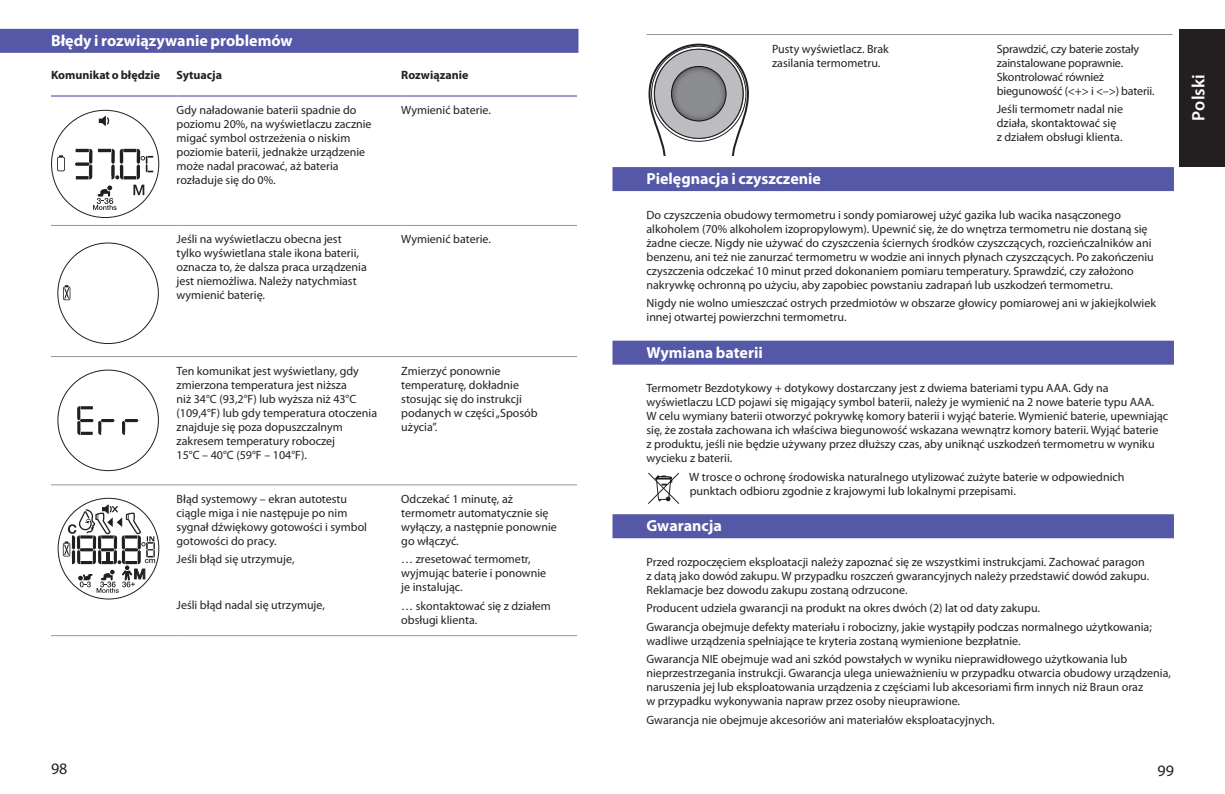
<style>
.page{position:relative;width:1225px;height:794px;background:#fff}
.page>*{position:absolute;margin:0;border:0;box-sizing:border-box;transform-origin:0 0}
.LANGUAGES_White{font:600 18px "Myriad Pro";color:#fff}
.Heading_with_Purple{font:700 16px "Myriad Pro";color:#fff}
.t1{font:16px "Myriad Pro";color:#231f20}
.Body_text{font:12px/14px "Myriad Pro";color:#231f20}
.main_text_bold{font:700 12px "Myriad Pro";color:#231f20}
</style>
<div class="page">
<div style="left:1179px;top:29px;width:46px;height:137px;background:#231f20"></div>
<div style="left:0;top:29px;width:578px;height:24px;background:#5558a6"></div>
<hr style="left:51px;top:95px;width:126px;height:2px;background:#9e9acb">
<hr style="left:177px;top:95px;width:224px;height:2px;background:#9e9acb">
<hr style="left:401px;top:95px;width:176px;height:2px;background:#9e9acb">
<hr style="left:51px;top:225px;width:126px;height:1px;background:#939598">
<hr style="left:177px;top:225px;width:224px;height:1px;background:#939598">
<hr style="left:401px;top:225px;width:176px;height:1px;background:#939598">
<hr style="left:51px;top:356px;width:126px;height:1px;background:#939598">
<hr style="left:177px;top:356px;width:224px;height:1px;background:#939598">
<hr style="left:401px;top:356px;width:176px;height:1px;background:#939598">
<hr style="left:51px;top:484px;width:126px;height:1px;background:#939598">
<hr style="left:177px;top:484px;width:224px;height:1px;background:#939598">
<hr style="left:401px;top:484px;width:176px;height:1px;background:#939598">
<hr style="left:51px;top:635px;width:126px;height:1px;background:#939598">
<hr style="left:177px;top:635px;width:224px;height:1px;background:#939598">
<hr style="left:401px;top:635px;width:176px;height:1px;background:#939598">
<svg style="left:75px;top:149px;width:17px;height:30px"></svg>
<svg style="left:57px;top:155px;width:8px;height:16px"></svg>
<svg style="left:93px;top:185px;width:24px;height:25px"></svg>
<svg style="left:98px;top:149px;width:55px;height:30px"></svg>
<svg style="left:99px;top:116px;width:10px;height:10px"></svg>
<svg style="left:133px;top:185px;width:11px;height:10px"></svg>
<svg style="left:63px;top:285px;width:7px;height:15px"></svg>
<svg style="left:77px;top:406px;width:38px;height:29px"></svg>
<svg style="left:122px;top:419px;width:16px;height:16px"></svg>
<svg style="left:63px;top:504px;width:92px;height:89px"></svg>
<div style="left:612px;top:167px;width:562px;height:24px;background:#5558a6"></div>
<div style="left:612px;top:341px;width:562px;height:24px;background:#5558a6"></div>
<div style="left:612px;top:514px;width:562px;height:24px;background:#5558a6"></div>
<hr style="left:646px;top:34px;width:126px;height:1px;background:#939598">
<hr style="left:772px;top:34px;width:224px;height:1px;background:#939598">
<hr style="left:996px;top:34px;width:176px;height:1px;background:#939598">
<svg style="left:648px;top:43px;width:101px;height:113px"></svg>
<svg style="left:648px;top:472px;width:31px;height:32px"></svg>
<p class="Heading_with_Purple" style="left:51px;top:30px;width:243px">Błędy i rozwiązywanie problemów</p>
<p class="main_text_bold" style="left:51px;top:67px;width:111px">Komunikat o błędzie</p>
<p class="main_text_bold" style="left:177px;top:67px;width:47px">Sytuacja</p>
<p class="main_text_bold" style="left:401px;top:67px;width:69px">Rozwiązanie</p>
<p class="Body_text" style="left:177px;top:103px;width:196px">Gdy naładowanie baterii spadnie do poziomu 20%, na wyświetlaczu zacznie migać symbol ostrzeżenia o niskim poziomie baterii, jednakże urządzenie może nadal pracować, aż bateria rozładuje się do 0%.</p>
<p class="Body_text" style="left:401px;top:103px;width:90px">Wymienić baterie.</p>
<p class="Body_text" style="left:177px;top:232px;width:192px">Jeśli na wyświetlaczu obecna jest tylko wyświetlana stale ikona baterii, oznacza to, że dalsza praca urządzenia jest niemożliwa. Należy natychmiast wymienić baterię.</p>
<p class="Body_text" style="left:401px;top:232px;width:90px">Wymienić baterie.</p>
<p class="Body_text" style="left:177px;top:363px;width:202px">Ten komunikat jest wyświetlany, gdy zmierzona temperatura jest niższa<br>niż 34°C (93,2°F) lub wyższa niż 43°C (109,4°F) lub gdy temperatura otoczenia znajduje się poza dopuszczalnym zakresem temperatury roboczej<br>15°C – 40°C (59°F – 104°F).</p>
<p class="Body_text" style="left:401px;top:363px;width:138px">Zmierzyć ponownie temperaturę, dokładnie stosując się do instrukcji podanych w części „Sposób użycia”.</p>
<p class="Body_text" style="left:177px;top:491px;width:192px">Błąd systemowy – ekran autotestu ciągle miga i nie następuje po nim sygnał dźwiękowy gotowości i symbol gotowości do pracy.</p>
<p class="Body_text" style="left:177px;top:552px;width:119px">Jeśli błąd się utrzymuje,</p>
<p class="Body_text" style="left:177px;top:598px;width:150px">Jeśli błąd nadal się utrzymuje,</p>
<p class="Body_text" style="left:401px;top:491px;width:157px">Odczekać 1 minutę, aż termometr automatycznie się wyłączy, a następnie ponownie go włączyć.</p>
<p class="Body_text" style="left:401px;top:552px;width:146px">… zresetować termometr, wyjmując baterie i ponownie je instalując.</p>
<p class="Body_text" style="left:401px;top:599px;width:151px">… skontaktować się z działem obsługi klienta.</p>
<p class="Body_text" style="left:772px;top:41px;width:118px">Pusty wyświetlacz. Brak zasilania termometru.</p>
<p class="Body_text" style="left:996px;top:41px;width:158px">Sprawdzić, czy baterie zostały zainstalowane poprawnie.<br>Skontrolować również biegunowość (&lt;+&gt; i &lt;–&gt;) baterii.</p>
<p class="Body_text" style="left:996px;top:102px;width:128px">Jeśli termometr nadal nie działa, skontaktować się z działem obsługi klienta.</p>
<p class="Heading_with_Purple" style="left:646px;top:168px;width:176px">Pielęgnacja i czyszczenie</p>
<p class="Body_text" style="left:646px;top:207px;width:509px">Do czyszczenia obudowy termometru i sondy pomiarowej użyć gazika lub wacika nasączonego alkoholem (70% alkoholem izopropylowym). Upewnić się, że do wnętrza termometru nie dostaną się żadne ciecze. Nigdy nie używać do czyszczenia ściernych środków czyszczących, rozcieńczalników ani benzenu, ani też nie zanurzać termometru w wodzie ani innych płynach czyszczących. Po zakończeniu czyszczenia odczekać 10 minut przed dokonaniem pomiaru temperatury. Sprawdzić, czy założono nakrywkę ochronną po użyciu, aby zapobiec powstaniu zadrapań lub uszkodzeń termometru.</p>
<p class="Body_text" style="left:646px;top:296px;width:511px">Nigdy nie wolno umieszczać ostrych przedmiotów w obszarze głowicy pomiarowej ani w jakiejkolwiek innej otwartej powierzchni termometru.</p>
<p class="Heading_with_Purple" style="left:646px;top:342px;width:118px">Wymiana baterii</p>
<p class="Body_text" style="left:646px;top:381px;width:523px">Termometr Bezdotykowy + dotykowy dostarczany jest z dwiema bateriami typu AAA. Gdy na wyświetlaczu LCD pojawi się migający symbol baterii, należy je wymienić na 2 nowe baterie typu AAA.<br>W celu wymiany baterii otworzyć pokrywkę komory baterii i wyjąć baterie. Wymienić baterie, upewniając się, że została zachowana ich właściwa biegunowość wskazana wewnątrz komory baterii. Wyjąć baterie<br>z produktu, jeśli nie będzie używany przez dłuższy czas, aby uniknąć uszkodzeń termometru w wyniku wycieku z baterii.</p>
<p class="Body_text" style="left:689px;top:469px;width:437px">W trosce o ochronę środowiska naturalnego utylizować zużyte baterie w odpowiednich punktach odbioru zgodnie z krajowymi lub lokalnymi przepisami.</p>
<p class="Heading_with_Purple" style="left:646px;top:515px;width:77px">Gwarancja</p>
<p class="Body_text" style="left:646px;top:554px;width:503px">Przed rozpoczęciem eksploatacji należy zapoznać się ze wszystkimi instrukcjami. Zachować paragon z datą jako dowód zakupu. W przypadku roszczeń gwarancyjnych należy przedstawić dowód zakupu.<br>Reklamacje bez dowodu zakupu zostaną odrzucone.</p>
<p class="Body_text" style="left:646px;top:601px;width:394px">Producent udziela gwarancji na produkt na okres dwóch (2) lat od daty zakupu.</p>
<p class="Body_text" style="left:646px;top:619px;width:507px">Gwarancja obejmuje defekty materiału i robocizny, jakie wystąpiły podczas normalnego użytkowania; wadliwe urządzenia spełniające te kryteria zostaną wymienione bezpłatnie.</p>
<p class="Body_text" style="left:646px;top:652px;width:526px">Gwarancja NIE obejmuje wad ani szkód powstałych w wyniku nieprawidłowego użytkowania lub nieprzestrzegania instrukcji. Gwarancja ulega unieważnieniu w przypadku otwarcia obudowy urządzenia, naruszenia jej lub eksploatowania urządzenia z częściami lub akcesoriami firm innych niż Braun oraz<br>w przypadku wykonywania napraw przez osoby nieuprawione.</p>
<p class="Body_text" style="left:646px;top:713px;width:349px">Gwarancja nie obejmuje akcesoriów ani materiałów eksploatacyjnych.</p>
<h2 class="t1" style="left:51px;top:759px;width:18px">98</h2>
<h2 class="t1" style="left:1157px;top:760px;width:18px">99</h2>
<p class="LANGUAGES_White" style="left:1187px;top:121px;width:48px;rotate:-90deg">Polski</p>
</div>
